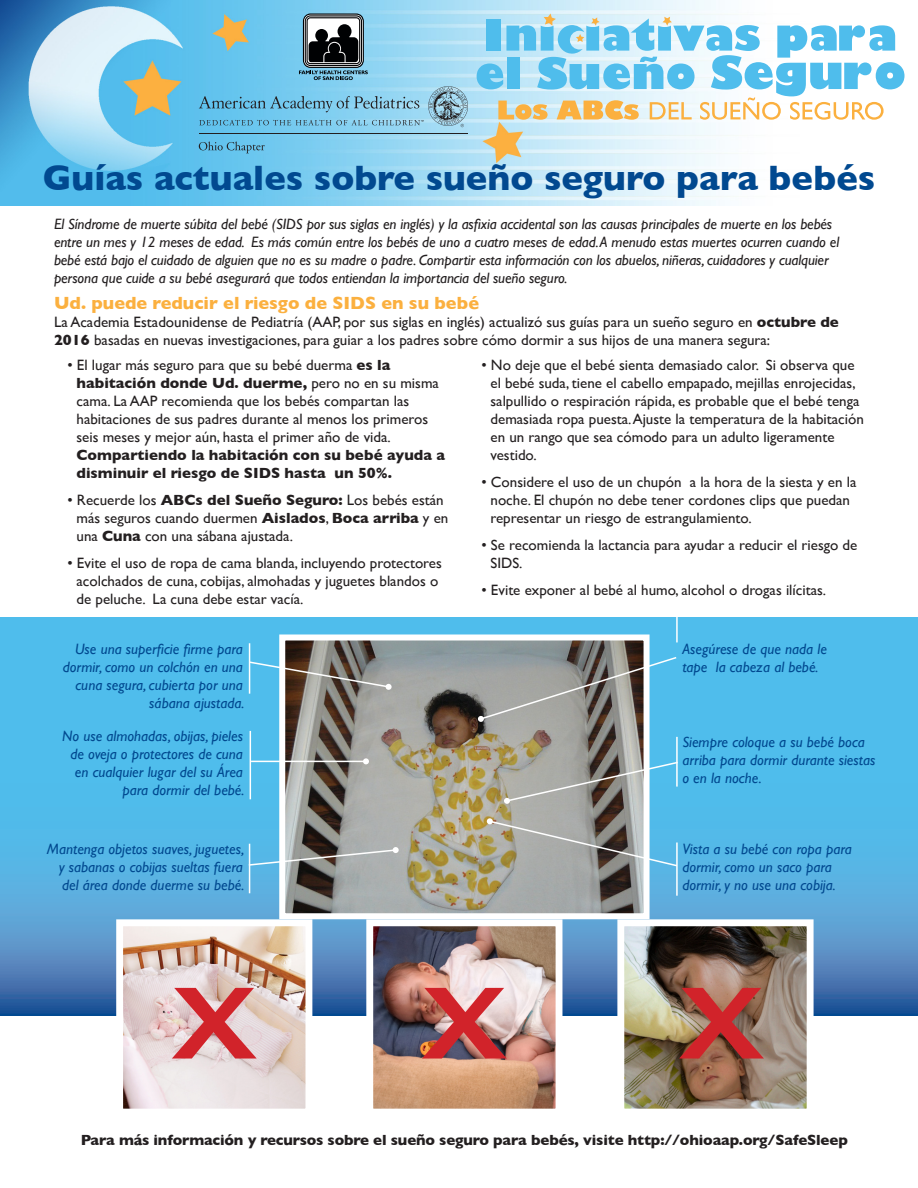
<style>
.page{position:relative;width:918px;height:1188px;background:#fff}
.page>*{position:absolute;margin:0;border:0;box-sizing:border-box;transform-origin:0 0}
.t1{font:700 36px "Gill Sans";color:#014990}
.t2{font:700 18px "Gill Sans";color:#fbb03f}
.t3{font:15px/18px "Gill Sans";color:#231f20}
.t4{font:italic 15px/18px "Gill Sans";color:#014990}
.t5{font:italic 15px/18px "Gill Sans";letter-spacing:-.01em;color:#231f20}
.t6{font:700 15px "Gill Sans";letter-spacing:-.01em;color:#231f20}
.s1{font-weight:700}
</style>
<div class="page">
<img style="left:0;top:0;width:728px;height:205px">
<svg style="left:0;top:617px;width:918px;height:398px;background:#50b0e1"></svg>
<svg style="left:276px;top:632px;width:377px;height:290px;background:#989991"></svg>
<hr style="left:249px;top:643px;width:1px;height:51px;background:#fff">
<hr style="left:250px;top:731px;width:1px;height:68px;background:#fff">
<hr style="left:249px;top:844px;width:1px;height:49px;background:#fff">
<svg style="left:248px;top:660px;width:144px;height:30px;background:#809093"></svg>
<hr style="left:251px;top:761px;width:115px;height:1px;background:#fff">
<svg style="left:363px;top:758px;width:6px;height:6px"></svg>
<svg style="left:247px;top:847px;width:152px;height:20px;background:#94a7af"></svg>
<hr style="left:676px;top:608px;width:2px;height:34px;background:#fff">
<hr style="left:676px;top:737px;width:2px;height:50px;background:#fff">
<hr style="left:676px;top:843px;width:2px;height:53px;background:#fff">
<svg style="left:478px;top:656px;width:200px;height:66px;background:#8b999d"></svg>
<svg style="left:504px;top:761px;width:175px;height:43px;background:#94a4a7"></svg>
<svg style="left:487px;top:818px;width:192px;height:50px;background:#96a3a3"></svg>
<svg style="left:113px;top:916px;width:203px;height:193px;background:#dfc7c3"></svg>
<img style="left:363px;top:916px;width:203px;height:193px">
<img style="left:614px;top:916px;width:203px;height:193px">
<svg style="left:299px;top:14px;width:69px;height:66px"></svg>
<hr style="left:199px;top:133px;width:269px;height:1px;background:#231f20">
<svg style="left:199px;top:141px;width:66px;height:12px"></svg>
<svg style="left:199px;top:86px;width:269px;height:41px;background:#78bcd9"></svg>
<svg style="left:477px;top:13px;width:428px;height:107px"></svg>
<p class="t1" style="left:43px;top:149px;width:834px">Guías actuales sobre sueño seguro para bebés</p>
<p class="t5" style="left:54px;top:215px;width:787px">El Síndrome de muerte súbita del bebé (SIDS por sus siglas en inglés) y la asfixia accidental son las causas principales de muerte en los bebés entre un mes y 12 meses de edad. Es más común entre los bebés de uno a cuatro meses de edad. A menudo estas muertes ocurren cuando el bebé está bajo el cuidado de alguien que no es su madre o padre. Compartir esta información con los abuelos, niñeras, cuidadores y cualquier persona que cuide a su bebé asegurará que todos entiendan la importancia del sueño seguro.</p>
<p class="t2" style="left:54px;top:289px;width:427px">Ud. puede reducir el riesgo de SIDS en su bebé</p>
<p class="t3" style="left:54px;top:313px;width:786px">La Academia Estadounidense de Pediatría (AAP, por sus siglas en inglés) actualizó sus guías para un sueño seguro en <span class="s1">octubre de<br>2016</span> basadas en nuevas investigaciones, para guiar a los padres sobre cómo dormir a sus hijos de una manera segura:</p>
<p class="t3" style="left:76px;top:355px;width:370px;text-indent:-9px">• El lugar más seguro para que su bebé duerma <span class="s1">es la habitación donde Ud. duerme,</span> pero no en su misma cama. La AAP recomienda que los bebés compartan las habitaciones de sus padres durante al menos los primeros seis meses y mejor aún, hasta el primer año de vida.<br><span class="s1">Compartiendo la habitación con su bebé ayuda a disminuir el riesgo de SIDS hasta un 50%.</span></p>
<p class="t3" style="left:76px;top:490px;width:373px;text-indent:-9px">• Recuerde los <span class="s1">ABCs del Sueño Seguro:</span> Los bebés están más seguros cuando duermen <span class="s1">Aislados</span>, <span class="s1">Boca arriba</span> y en una <span class="s1">Cuna</span> con una sábana ajustada.</p>
<p class="t3" style="left:76px;top:553px;width:367px;text-indent:-9px">• Evite el uso de ropa de cama blanda, incluyendo protectores acolchados de cuna, cobijas, almohadas y juguetes blandos o de peluche. La cuna debe estar vacía.</p>
<p class="t4" style="left:63px;top:640px;width:183px;text-align:right">Use una superficie firme para dormir, como un colchón en una cuna segura, cubierta por una sábana ajustada.</p>
<p class="t4" style="left:62px;top:727px;width:184px;text-align:right">No use almohadas, obijas, pieles de oveja o protectores de cuna en cualquier lugar del su Área para dormir del bebé.</p>
<p class="t4" style="left:59px;top:840px;width:187px;text-align:justify;text-indent:-12px">Mantenga objetos suaves, juguetes, y sabanas o cobijas sueltas fuera del área donde duerme su bebé.</p>
<p class="t3" style="left:490px;top:355px;width:375px;text-indent:-9px">• No deje que el bebé sienta demasiado calor. Si observa que el bebé suda, tiene el cabello empapado, mejillas enrojecidas, salpullido o respiración rápida, es probable que el bebé tenga demasiada ropa puesta. Ajuste la temperatura de la habitación en un rango que sea cómodo para un adulto ligeramente vestido.</p>
<p class="t3" style="left:490px;top:472px;width:367px;text-indent:-9px">• Considere el uso de un chupón a la hora de la siesta y en la noche. El chupón no debe tener cordones clips que puedan representar un riesgo de estrangulamiento.</p>
<p class="t3" style="left:490px;top:535px;width:368px;text-indent:-9px">• Se recomienda la lactancia para ayudar a reducir el riesgo de<br>SIDS.</p>
<p class="t3" style="left:482px;top:580px;width:346px">• Evite exponer al bebé al humo, alcohol o drogas ilícitas.</p>
<p class="t4" style="left:682px;top:640px;width:146px">Asegúrese de que nada le tape la cabeza al bebé.</p>
<p class="t4" style="left:682px;top:732px;width:195px">Siempre coloque a su bebé boca arriba para dormir durante siestas o en la noche.</p>
<p class="t4" style="left:682px;top:840px;width:171px">Vista a su bebé con ropa para dormir, como un saco para dormir, y no use una cobija.</p>
<p class="t6" style="left:81px;top:1128px;width:769px">Para más información y recursos sobre el sueño seguro para bebés, visite http://ohioaap.org/SafeSleep</p>
</div>
